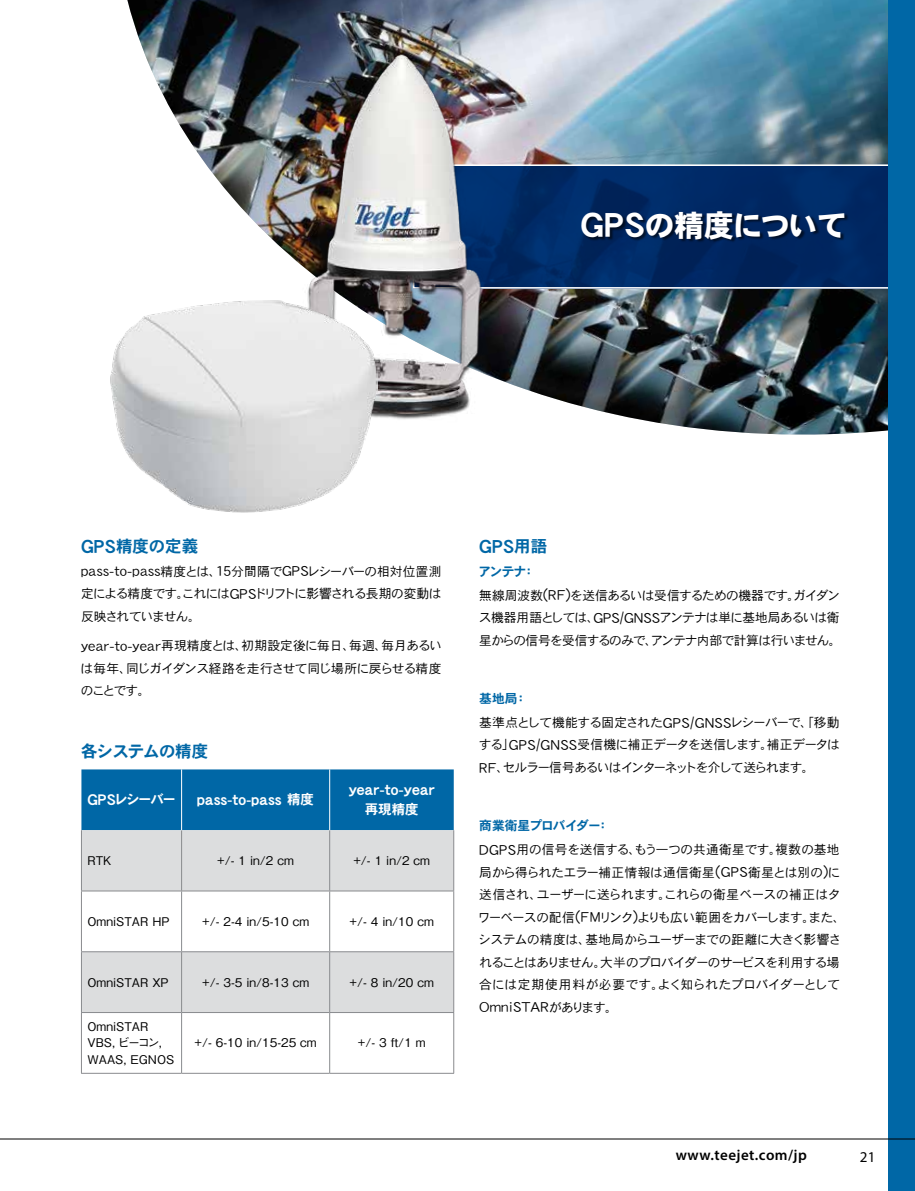
<style>
.page{position:relative;width:915px;height:1191px;background:#fff}
.page>*{position:absolute;margin:0;border:0;box-sizing:border-box;transform-origin:0 0}
.t1{font:30px "DFHS Gothic Std W9";letter-spacing:-.04em;color:#fff}
.t2{font:19.8px "DFHS Gothic Std W7";color:#0067a6}
.t3{font:16.5px "DFHS Gothic Std W7";letter-spacing:-.025em;color:#0067a6}
.t4{font:16.5px "DFHS Gothic Std W7";letter-spacing:-.045em;color:#0067a6}
.t5{font:16.2px "DFHS Gothic Std W7";color:#fff}
.t6{font:15.3px "DFHS Gothic Std W3";letter-spacing:.005em;color:#000}
.t7{font:600 15px "Myriad Pro";letter-spacing:.03em;color:#000}
.t8{font:15px "Myriad Pro";color:#000}
.t9{font:13.5px "DFHS Gothic Std W7";letter-spacing:-.09em;color:#fff}
.t10{font:12.75px/22.5px "DFHS Gothic Std W3";letter-spacing:-.055em;color:#000;text-align:justify}
.t11{font:12.75px "DFHS Gothic Std W7";letter-spacing:-.06em;color:#0067a6}
.t12{font:500 12px/16.5px "Gothic BBB Pro";color:#000}
.s1{font-size:36px}
.s2{font-size:19.8px}
.s3{font-size:15.3px}
.s4{font-size:16.2px}
.s5{font-size:13.5px}
.s6{font-size:16.5px}
.s7{font-size:12.75px}
</style>
<div class="page">
<img style="left:127px;top:0;width:760px;height:435px">
<svg style="left:495px;top:164px;width:392px;height:125px;background:#082f68"></svg>
<div style="left:581px;top:211px;width:267px;height:32px;background:#000;opacity:.6"></div>
<div style="left:81px;top:769px;width:372px;height:61px;background:#0067a6"></div>
<svg style="left:82px;top:830px;width:371px;height:182px;fill:#dcddde"></svg>
<hr style="left:81px;top:830px;width:1px;height:60px;background:#898b8e">
<hr style="left:181px;top:830px;width:1px;height:60px;background:#898b8e">
<hr style="left:329px;top:830px;width:1px;height:60px;background:#898b8e">
<hr style="left:453px;top:830px;width:1px;height:60px;background:#898b8e">
<hr style="left:81px;top:890px;width:100px;height:1px;background:#898b8e">
<hr style="left:81px;top:891px;width:1px;height:60px;background:#898b8e">
<hr style="left:181px;top:890px;width:148px;height:1px;background:#898b8e">
<hr style="left:181px;top:891px;width:1px;height:60px;background:#898b8e">
<hr style="left:329px;top:890px;width:125px;height:1px;background:#898b8e">
<hr style="left:329px;top:891px;width:1px;height:60px;background:#898b8e">
<hr style="left:453px;top:891px;width:1px;height:60px;background:#898b8e">
<hr style="left:81px;top:951px;width:100px;height:1px;background:#898b8e">
<hr style="left:81px;top:952px;width:1px;height:60px;background:#898b8e">
<hr style="left:181px;top:951px;width:148px;height:1px;background:#898b8e">
<hr style="left:181px;top:952px;width:1px;height:60px;background:#898b8e">
<hr style="left:329px;top:951px;width:125px;height:1px;background:#898b8e">
<hr style="left:329px;top:952px;width:1px;height:60px;background:#898b8e">
<hr style="left:453px;top:952px;width:1px;height:60px;background:#898b8e">
<hr style="left:81px;top:1012px;width:100px;height:1px;background:#898b8e">
<hr style="left:81px;top:1013px;width:1px;height:60px;background:#898b8e">
<hr style="left:181px;top:1012px;width:148px;height:1px;background:#898b8e">
<hr style="left:181px;top:1013px;width:1px;height:60px;background:#898b8e">
<hr style="left:329px;top:1012px;width:125px;height:1px;background:#898b8e">
<hr style="left:329px;top:1013px;width:1px;height:60px;background:#898b8e">
<hr style="left:453px;top:1013px;width:1px;height:60px;background:#898b8e">
<hr style="left:81px;top:1073px;width:100px;height:1px;background:#898b8e">
<hr style="left:181px;top:1073px;width:148px;height:1px;background:#898b8e">
<hr style="left:329px;top:1073px;width:125px;height:1px;background:#898b8e">
<hr style="left:181px;top:769px;width:1px;height:61px;background:#fff">
<hr style="left:329px;top:769px;width:1px;height:61px;background:#fff">
<img style="left:293px;top:16px;width:202px;height:413px">
<img style="left:110px;top:297px;width:267px;height:216px">
<div style="left:887px;top:0;width:27px;height:1191px;background:#0067a6"></div>
<hr style="left:0;top:1138px;width:914px;height:1px;background:#000">
<h1 class="t1" style="left:580px;top:209px;width:268px"><span class="s1">GPS</span>の精度について</h1>
<p class="t3" style="left:81px;top:537px;width:119px"><span class="s2">GPS</span>精度の定義</p>
<p class="t10" style="left:81px;top:560px;width:362px"><span class="s3">pass-to-pass</span>精度とは、<span class="s3">15</span>分間隔で<span class="s3">GPS</span>レシーバーの相対位置測定による精度です。これには<span class="s3">GPS</span>ドリフトに影響される長期の変動は反映されていません。</p>
<p class="t10" style="left:81px;top:634px;width:362px"><span class="s3">year-to-year</span>再現精度とは、初期設定後に毎日、毎週、毎月あるいは毎年、同じガイダンス経路を走行させて同じ場所に戻らせる精度のことです。</p>
<p class="t4" style="left:81px;top:742px;width:129px">各システムの精度</p>
<p class="t9" style="left:87px;top:792px;width:90px"><span class="s4">GPS</span>レシーバー</p>
<p class="t5" style="left:197px;top:790px;width:118px">pass-to-pass <span class="s5">精度</span></p>
<p class="t5" style="left:348px;top:780px;width:88px">year-to-year</p>
<p class="t9" style="left:364px;top:802px;width:55px">再現精度</p>
<p class="t12" style="left:87px;top:850px;width:25px">RTK</p>
<p class="t12" style="left:217px;top:850px;width:78px">+/- 1 in/2 cm</p>
<p class="t12" style="left:353px;top:850px;width:78px">+/- 1 in/2 cm</p>
<p class="t12" style="left:87px;top:911px;width:84px">OmniSTAR HP</p>
<p class="t12" style="left:202px;top:911px;width:108px">+/- 2-4 in/5-10 cm</p>
<p class="t12" style="left:349px;top:911px;width:86px">+/- 4 in/10 cm</p>
<p class="t12" style="left:87px;top:972px;width:83px">OmniSTAR XP</p>
<p class="t12" style="left:202px;top:972px;width:108px">+/- 3-5 in/8-13 cm</p>
<p class="t12" style="left:349px;top:972px;width:86px">+/- 8 in/20 cm</p>
<p class="t12" style="left:87px;top:1016px;width:88px">OmniSTAR<br>VBS, ビーコン,<br>WAAS, EGNOS</p>
<p class="t12" style="left:194px;top:1033px;width:124px">+/- 6-10 in/15-25 cm</p>
<p class="t12" style="left:358px;top:1033px;width:69px">+/- 3 ft/1 m</p>
<h2 class="t2" style="left:479px;top:535px;width:69px">GPS<span class="s6">用語</span></h2>
<p class="t11" style="left:478px;top:564px;width:58px">アンテナ：</p>
<p class="t10" style="left:478px;top:583px;width:364px;text-align:left">無線周波数<span class="s3">(RF)</span>を送信あるいは受信するための機器です。ガイダンス機器用語としては、<span class="s3">GPS/GNSS</span>アンテナは単に基地局あるいは衛星からの信号を受信するのみで、アンテナ内部で計算は行いません。</p>
<p class="t11" style="left:479px;top:691px;width:49px">基地局：</p>
<p class="t10" style="left:478px;top:711px;width:362px">基準点として機能する固定された<span class="s3">GPS/GNSS</span>レシーバーで、「移動する」<span class="s3">GPS/GNSS</span>受信機に補正データを送信します。補正データは<span class="s3">RF</span>、セルラー信号あるいはインターネットを介して送られます。</p>
<p class="t11" style="left:479px;top:819px;width:131px">商業衛星プロバイダー：</p>
<p class="t10" style="left:477px;top:838px;width:369px;text-align:left"><span class="s3">DGPS</span>用の信号を送信する、もう一つの共通衛星です。複数の基地局から得られたエラー補正情報は通信衛星<span class="s3">(GPS</span>衛星とは別の<span class="s3">)</span>に送信され、ユーザーに送られます。これらの衛星ベースの補正はタワーベースの配信<span class="s3">(FM</span>リンク<span class="s3">)</span>よりも広い範囲をカバーします。また、システムの精度は、基地局からユーザーまでの距離に大きく影響されることはありません。大半のプロバイダーのサービスを利用する場合には定期使用料が必要です。よく知られたプロバイダーとして</p>
<p class="t6" style="left:479px;top:998px;width:140px">OmniSTAR<span class="s7">があります。</span></p>
<p class="t7" style="left:675px;top:1145px;width:133px">www.teejet.com/jp</p>
<p class="t8" style="left:859px;top:1147px;width:17px">21</p>
</div>
